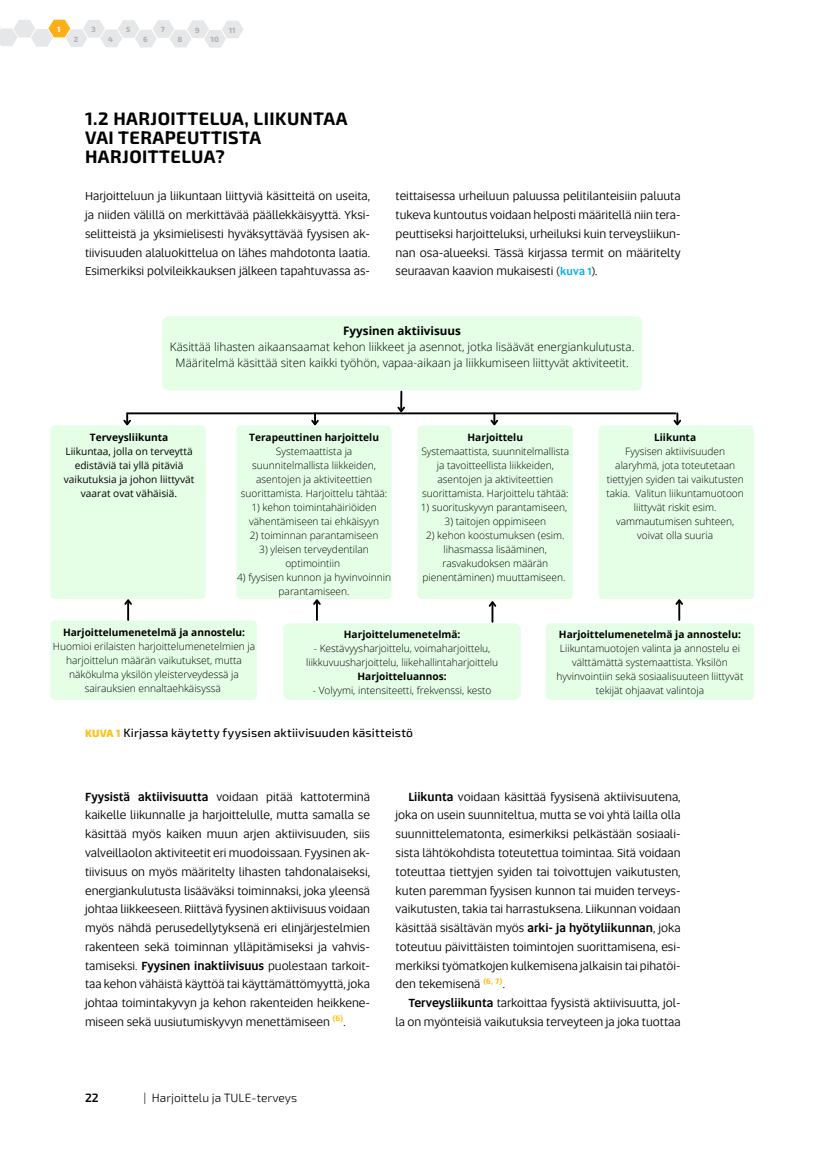
<style>
.page{position:relative;width:821px;height:1149px;background:#fff}
.page>*{position:absolute;margin:0;border:0;box-sizing:border-box;transform-origin:0 0}
.t1{font:700 18px/18.8px "Exo 2";letter-spacing:.025em;color:#000}
.P_ei_sis{font:12px/18.8px "Altis";color:#000;text-align:justify}
.P_oletus{font:12px/18.8px "Altis";color:#000;text-align:justify}
.Kuvateksti{font:500 12px "Exo 2";letter-spacing:.02em;color:#000}
.t2{font:300 12px "Exo 2";color:#000}
.t3{font:600 12px "Exo 2";color:#000}
.t4{font:300 11.7px/15.9px "Open Sans";color:#000;text-align:center}
.t5{font:300 10.2px/14.1px "Open Sans";color:#000;text-align:center}
.t6{font:10.2px/14.1px "Open Sans";color:#000;text-align:center}
.t7{font:700 10.2px "Open Sans";color:#000}
.t8{font:800 7.5px "Exo 2";color:#b1b4b6}
.t9{font:800 7.5px "Exo 2";color:#fff}
.s1{font-weight:500;font-size:10.8px;color:#00aeef}
.s2{font-weight:700}
.s3{font-weight:800;font-size:10.5px;color:#fec00f}
.s4{font-weight:500}
</style>
<div class="page">
<div style="left:162px;top:316px;width:480px;height:74px;background:#e5ffe6;border-radius:6px"></div>
<div style="left:50px;top:425px;width:156px;height:174px;background:#e5ffe6;border-radius:4px"></div>
<div style="left:283px;top:623px;width:238px;height:76px;background:#e5ffe6;border-radius:7px"></div>
<div style="left:50px;top:620px;width:207px;height:79px;background:#e5ffe6;border-radius:4px"></div>
<div style="left:236px;top:425px;width:155px;height:174px;background:#e5ffe6;border-radius:4px"></div>
<div style="left:417px;top:425px;width:156px;height:174px;background:#e5ffe6;border-radius:4px"></div>
<div style="left:598px;top:425px;width:156px;height:174px;background:#e5ffe6;border-radius:4px"></div>
<div style="left:546px;top:623px;width:208px;height:76px;background:#e5ffe6;border-radius:4px"></div>
<svg style="left:122px;top:413px;width:11px;height:13px"></svg>
<svg style="left:489px;top:414px;width:11px;height:12px"></svg>
<svg style="left:309px;top:414px;width:11px;height:12px"></svg>
<svg style="left:672px;top:413px;width:11px;height:13px"></svg>
<hr style="left:127px;top:412px;width:548px;height:2px;background:#000">
<hr style="left:400px;top:391px;width:2px;height:20px;background:#000">
<svg style="left:395px;top:405px;width:12px;height:8px"></svg>
<svg style="left:124px;top:599px;width:8px;height:20px"></svg>
<svg style="left:313px;top:599px;width:8px;height:20px"></svg>
<svg style="left:488px;top:601px;width:9px;height:20px"></svg>
<svg style="left:675px;top:599px;width:8px;height:20px"></svg>
<svg style="left:0;top:19px;width:244px;height:29px"></svg>
<p class="t9" style="left:57px;top:24px;width:5px">1</p>
<p class="t8" style="left:126px;top:24px;width:6px">5</p>
<p class="t8" style="left:161px;top:24px;width:6px">7</p>
<p class="t8" style="left:229px;top:25px;width:8px">11</p>
<p class="t8" style="left:74px;top:34px;width:6px">2</p>
<p class="t8" style="left:143px;top:34px;width:6px">6</p>
<p class="t8" style="left:178px;top:34px;width:6px">8</p>
<p class="t8" style="left:91px;top:24px;width:6px">3</p>
<p class="t8" style="left:195px;top:25px;width:6px">9</p>
<p class="t8" style="left:108px;top:34px;width:6px">4</p>
<p class="t8" style="left:210px;top:34px;width:10px">10</p>
<h1 class="t1" style="left:85px;top:109px;width:264px">1.2 HARJOITTELUA, LIIKUNTAA<br>VAI TERAPEUTTISTA<br>HARJOITTELUA?</h1>
<p class="P_ei_sis" style="left:85px;top:186px;width:286px">Harjoitteluun ja liikuntaan liittyviä käsitteitä on useita, ja niiden välillä on merkittävää päällekkäisyyttä. Yksi&shy;selitteistä ja yksimielisesti hyväksyttävää fyysisen ak&shy;tiivisuuden alaluokittelua on lähes mahdotonta laatia.<br>Esimerkiksi polvileikkauksen jälkeen tapahtuvassa as-</p>
<p class="P_ei_sis" style="left:395px;top:186px;width:286px">teittaisessa urheiluun paluussa pelitilanteisiin paluuta tukeva kuntoutus voidaan helposti määritellä niin tera&shy;peuttiseksi harjoitteluksi, urheiluksi kuin terveysliikun&shy;nan osa-alueeksi. Tässä kirjassa termit on määritelty seuraavan kaavion mukaisesti (<span class="s1">kuva 1</span>).</p>
<p class="t4" style="left:170px;top:322px;width:466px"><span class="s2">Fyysinen aktiivisuus<br></span>Käsittää lihasten aikaansaamat kehon liikkeet ja asennot, jotka lisäävät energiankulutusta.<br>Määritelmä käsittää siten kaikki työhön, vapaa-aikaan ja liikkumiseen liittyvät aktiviteetit.</p>
<p class="t6" style="left:64px;top:429px;width:132px"><span class="s2">Terveysliikunta<br></span>Liikuntaa, jolla on terveyttä edistäviä tai yllä pitäviä vaikutuksia ja johon liittyvät vaarat ovat vähäisiä.</p>
<p class="t5" style="left:241px;top:429px;width:148px"><span class="s2">Terapeuttinen harjoittelu<br></span>Systemaattista ja suunnitelmallista liikkeiden, asentojen ja aktiviteettien suorittamista. Harjoittelu tähtää:</p>
<p class="t5" style="left:249px;top:500px;width:131px;text-align:left">1) kehon toimintahäiriöiden vähentämiseen tai ehkäisyyn</p>
<p class="t5" style="left:250px;top:528px;width:130px">2) toiminnan parantamiseen</p>
<p class="t5" style="left:259px;top:542px;width:111px">3) yleisen terveydentilan optimointiin</p>
<p class="t5" style="left:237px;top:570px;width:155px">4) fyysisen kunnon ja hyvinvoinnin parantamiseen.</p>
<p class="t5" style="left:421px;top:429px;width:149px"><span class="s2">Harjoittelu<br></span>Systemaattista, suunnitelmallista ja tavoitteellista liikkeiden, asentojen ja aktiviteettien suorittamista. Harjoittelu tähtää:</p>
<p class="t5" style="left:421px;top:500px;width:148px">1) suorituskyvyn parantamiseen,</p>
<p class="t5" style="left:444px;top:514px;width:103px">3) taitojen oppimiseen</p>
<p class="t5" style="left:422px;top:528px;width:144px">2) kehon koostumuksen (esim. lihasmassa lisääminen, rasvakudoksen määrän pienentäminen) muuttamiseen.</p>
<p class="t5" style="left:606px;top:429px;width:139px"><span class="s2">Liikunta<br></span>Fyysisen aktiivisuuden alaryhmä, jota toteutetaan tiettyjen syiden tai vaikutusten takia. Valitun liikuntamuotoon liittyvät riskit esim. vammautumisen suhteen, voivat olla suuria</p>
<p class="t5" style="left:53px;top:624px;width:204px"><span class="s2">Harjoittelumenetelmä ja annostelu:<br></span>Huomioi erilaisten harjoittelumenetelmien ja harjoittelun määrän vaikutukset, mutta näkökulma yksilön yleisterveydessä ja sairauksien ennaltaehkäisyssä</p>
<p class="t7" style="left:344px;top:627px;width:118px">Harjoittelumenetelmä:</p>
<p class="t5" style="left:306px;top:640px;width:193px">- Kestävyysharjoittelu, voimaharjoittelu, liikkuvuusharjoittelu, liikehallintaharjoittelu<br><span class="s2">Harjoitteluannos:</span></p>
<p class="t5" style="left:313px;top:683px;width:180px">- Volyymi, intensiteetti, frekvenssi, kesto</p>
<p class="Kuvateksti" style="left:85px;top:724px;width:329px"><span class="s3">KUVA 1</span> Kirjassa käytetty fyysisen aktiivisuuden käsitteistö</p>
<p class="t5" style="left:556px;top:626px;width:188px"><span class="s2">Harjoittelumenetelmä ja annostelu:<br></span>Liikuntamuotojen valinta ja annostelu ei välttämättä systemaattista. Yksilön hyvinvointiin sekä sosiaalisuuteen liittyvät tekijät ohjaavat valintoja</p>
<p class="P_ei_sis" style="left:85px;top:786px;width:286px"><span class="s4">Fyysistä aktiivisuutta</span> voidaan pitää kattoterminä kaikelle liikunnalle ja harjoittelulle, mutta samalla se käsittää myös kaiken muun arjen aktiivisuuden, siis valveillaolon aktiviteetit eri muodoissaan. Fyysinen ak&shy;tiivisuus on myös määritelty lihasten tahdonalaiseksi, energiankulutusta lisääväksi toiminnaksi, joka yleensä johtaa liikkeeseen. Riittävä fyysinen aktiivisuus voidaan myös nähdä perusedellytyksenä eri elinjärjestelmien rakenteen sekä toiminnan ylläpitämiseksi ja vahvis&shy;tamiseksi. <span class="s4">Fyysinen inaktiivisuus</span> puolestaan tarkoit&shy;taa kehon vähäistä käyttöä tai käyttämättömyyttä, joka johtaa toimintakyvyn ja kehon rakenteiden heikkene&shy;miseen sekä uusiutumiskyvyn menettämiseen <sup>(6)</sup>.</p>
<p class="P_oletus" style="left:395px;top:786px;width:286px;text-indent:13px"><span class="s4">Liikunta</span> voidaan käsittää fyysisenä aktiivisuutena, joka on usein suunniteltua, mutta se voi yhtä lailla olla suunnittelematonta, esimerkiksi pelkästään sosiaali&shy;sista lähtökohdista toteutettua toimintaa. Sitä voidaan toteuttaa tiettyjen syiden tai toivottujen vaikutusten, kuten paremman fyysisen kunnon tai muiden terveys&shy;vaikutusten, takia tai harrastuksena. Liikunnan voidaan käsittää sisältävän myös <span class="s4">arki- ja hyötyliikunnan</span>, joka toteutuu päivittäisten toimintojen suorittamisena, esi&shy;merkiksi työmatkojen kulkemisena jalkaisin tai pihatöi&shy;den tekemisenä <sup>(6,</sup> <sup>7)</sup>.</p>
<p class="P_oletus" style="left:395px;top:992px;width:286px;text-align:right"><span class="s4">Terveysliikunta</span> tarkoittaa fyysistä aktiivisuutta, jol-<br>la on myönteisiä vaikutuksia terveyteen ja joka tuottaa</p>
<p class="t3" style="left:85px;top:1088px;width:15px">22</p>
<p class="t2" style="left:144px;top:1088px;width:155px">| Harjoittelu ja TULE-terveys</p>
</div>
